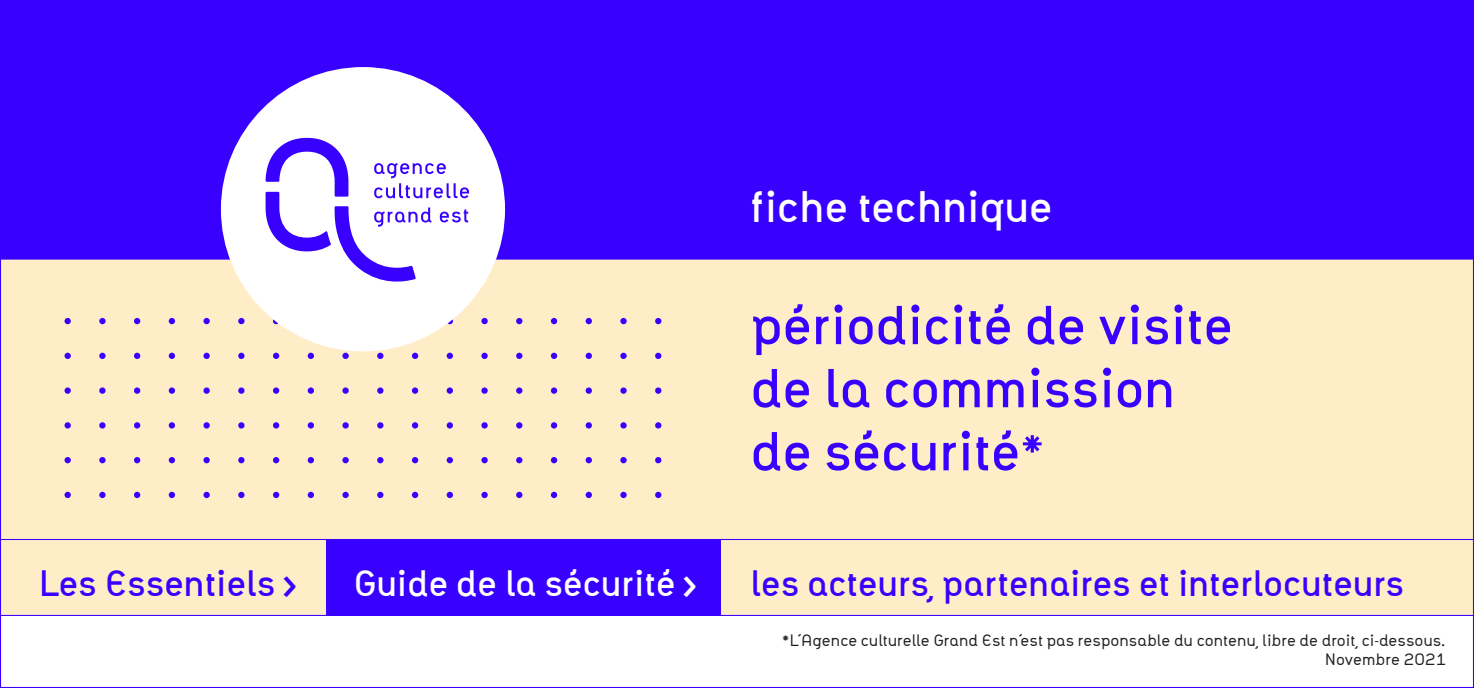
<style>
.page{position:relative;width:1474px;height:688px;background:#fff}
.page>*{position:absolute;margin:0;border:0;box-sizing:border-box;transform-origin:0 0}
.t1{font:700 52.5px/63px "Agence";color:#3800ff}
.t2{font:700 42px "Agence";color:#fff}
.t3{font:700 35px "Agence";color:#3800ff}
.t4{font:700 35px "Agence";color:#fff}
.t5{font:15.75px/18.9px "Agence";color:#231f20;text-align:right}
.s1{font-weight:300}
</style>
<div class="page">
<div style="left:0;top:252px;width:1473px;height:287px;background:#ffedc7"></div>
<div style="left:0;top:0;width:1473px;height:259px;background:#3800ff"></div>
<div style="left:0;top:538px;width:1473px;height:77px;background:#ffedc7"></div>
<div style="left:326px;top:538px;width:395px;height:77px;background:#3800ff"></div>
<hr style="left:0;top:538px;width:1473px;height:1px;background:#3800ff">
<hr style="left:0;top:614px;width:1473px;height:1px;background:#3800ff">
<svg style="left:64px;top:317px;width:7px;height:7px"></svg>
<svg style="left:99px;top:317px;width:7px;height:7px"></svg>
<div style="left:134px;top:317px;width:6px;height:7px;background:#3800ff;border-radius:50%"></div>
<div style="left:169px;top:317px;width:6px;height:7px;background:#3800ff;border-radius:50%"></div>
<svg style="left:203px;top:317px;width:7px;height:7px"></svg>
<svg style="left:238px;top:317px;width:6px;height:7px"></svg>
<svg style="left:273px;top:317px;width:6px;height:7px"></svg>
<svg style="left:446px;top:317px;width:7px;height:7px"></svg>
<svg style="left:481px;top:317px;width:6px;height:7px"></svg>
<svg style="left:516px;top:317px;width:6px;height:7px"></svg>
<div style="left:551px;top:317px;width:6px;height:7px;background:#3800ff;border-radius:50%"></div>
<svg style="left:585px;top:317px;width:7px;height:7px"></svg>
<svg style="left:620px;top:317px;width:6px;height:7px"></svg>
<svg style="left:655px;top:317px;width:6px;height:7px"></svg>
<div style="left:64px;top:352px;width:7px;height:7px;background:#3800ff;border-radius:50%"></div>
<div style="left:99px;top:352px;width:7px;height:7px;background:#3800ff;border-radius:50%"></div>
<div style="left:134px;top:352px;width:6px;height:7px;background:#3800ff;border-radius:50%"></div>
<div style="left:169px;top:352px;width:6px;height:7px;background:#3800ff;border-radius:50%"></div>
<div style="left:203px;top:352px;width:7px;height:7px;background:#3800ff;border-radius:50%"></div>
<div style="left:238px;top:352px;width:6px;height:7px;background:#3800ff;border-radius:50%"></div>
<div style="left:273px;top:352px;width:6px;height:7px;background:#3800ff;border-radius:50%"></div>
<div style="left:308px;top:352px;width:6px;height:7px;background:#3800ff;border-radius:50%"></div>
<div style="left:342px;top:352px;width:7px;height:7px;background:#3800ff;border-radius:50%"></div>
<div style="left:377px;top:352px;width:6px;height:7px;background:#3800ff;border-radius:50%"></div>
<div style="left:412px;top:352px;width:6px;height:7px;background:#3800ff;border-radius:50%"></div>
<svg style="left:446px;top:352px;width:7px;height:7px"></svg>
<div style="left:481px;top:352px;width:6px;height:7px;background:#3800ff;border-radius:50%"></div>
<div style="left:516px;top:352px;width:6px;height:7px;background:#3800ff;border-radius:50%"></div>
<div style="left:551px;top:352px;width:6px;height:7px;background:#3800ff;border-radius:50%"></div>
<svg style="left:585px;top:352px;width:7px;height:7px"></svg>
<div style="left:620px;top:352px;width:6px;height:7px;background:#3800ff;border-radius:50%"></div>
<div style="left:655px;top:352px;width:6px;height:7px;background:#3800ff;border-radius:50%"></div>
<div style="left:64px;top:387px;width:7px;height:6px;background:#3800ff;border-radius:50%"></div>
<div style="left:99px;top:387px;width:7px;height:6px;background:#3800ff;border-radius:50%"></div>
<svg style="left:134px;top:387px;width:6px;height:6px"></svg>
<svg style="left:169px;top:387px;width:6px;height:6px"></svg>
<div style="left:203px;top:387px;width:7px;height:6px;background:#3800ff;border-radius:50%"></div>
<svg style="left:238px;top:387px;width:6px;height:6px"></svg>
<svg style="left:273px;top:387px;width:6px;height:6px"></svg>
<svg style="left:308px;top:387px;width:6px;height:6px"></svg>
<div style="left:342px;top:387px;width:7px;height:6px;background:#3800ff;border-radius:50%"></div>
<svg style="left:377px;top:387px;width:6px;height:6px"></svg>
<svg style="left:412px;top:387px;width:6px;height:6px"></svg>
<div style="left:446px;top:387px;width:7px;height:6px;background:#3800ff;border-radius:50%"></div>
<svg style="left:481px;top:387px;width:6px;height:6px"></svg>
<svg style="left:516px;top:387px;width:6px;height:6px"></svg>
<svg style="left:551px;top:387px;width:6px;height:6px"></svg>
<div style="left:585px;top:387px;width:7px;height:6px;background:#3800ff;border-radius:50%"></div>
<svg style="left:620px;top:387px;width:6px;height:6px"></svg>
<svg style="left:655px;top:387px;width:6px;height:6px"></svg>
<div style="left:64px;top:422px;width:7px;height:6px;background:#3800ff;border-radius:50%"></div>
<div style="left:99px;top:422px;width:7px;height:6px;background:#3800ff;border-radius:50%"></div>
<svg style="left:134px;top:422px;width:6px;height:6px"></svg>
<svg style="left:169px;top:422px;width:6px;height:6px"></svg>
<div style="left:203px;top:422px;width:7px;height:6px;background:#3800ff;border-radius:50%"></div>
<svg style="left:238px;top:422px;width:6px;height:6px"></svg>
<svg style="left:273px;top:422px;width:6px;height:6px"></svg>
<svg style="left:308px;top:422px;width:6px;height:6px"></svg>
<div style="left:342px;top:422px;width:7px;height:6px;background:#3800ff;border-radius:50%"></div>
<svg style="left:377px;top:422px;width:6px;height:6px"></svg>
<svg style="left:412px;top:422px;width:6px;height:6px"></svg>
<div style="left:446px;top:422px;width:7px;height:6px;background:#3800ff;border-radius:50%"></div>
<svg style="left:481px;top:422px;width:6px;height:6px"></svg>
<svg style="left:516px;top:422px;width:6px;height:6px"></svg>
<svg style="left:551px;top:422px;width:6px;height:6px"></svg>
<div style="left:585px;top:422px;width:7px;height:6px;background:#3800ff;border-radius:50%"></div>
<svg style="left:620px;top:422px;width:6px;height:6px"></svg>
<svg style="left:655px;top:422px;width:6px;height:6px"></svg>
<svg style="left:64px;top:456px;width:7px;height:7px"></svg>
<svg style="left:99px;top:456px;width:7px;height:7px"></svg>
<svg style="left:134px;top:456px;width:6px;height:7px"></svg>
<svg style="left:169px;top:456px;width:6px;height:7px"></svg>
<svg style="left:203px;top:456px;width:7px;height:7px"></svg>
<svg style="left:238px;top:456px;width:6px;height:7px"></svg>
<svg style="left:273px;top:456px;width:6px;height:7px"></svg>
<svg style="left:308px;top:456px;width:6px;height:7px"></svg>
<svg style="left:342px;top:456px;width:7px;height:7px"></svg>
<svg style="left:377px;top:456px;width:6px;height:7px"></svg>
<svg style="left:412px;top:456px;width:6px;height:7px"></svg>
<svg style="left:446px;top:456px;width:7px;height:7px"></svg>
<svg style="left:481px;top:456px;width:6px;height:7px"></svg>
<svg style="left:516px;top:456px;width:6px;height:7px"></svg>
<svg style="left:551px;top:456px;width:6px;height:7px"></svg>
<svg style="left:585px;top:456px;width:7px;height:7px"></svg>
<svg style="left:620px;top:456px;width:6px;height:7px"></svg>
<svg style="left:655px;top:456px;width:6px;height:7px"></svg>
<svg style="left:64px;top:491px;width:7px;height:6px"></svg>
<svg style="left:99px;top:491px;width:7px;height:6px"></svg>
<svg style="left:134px;top:491px;width:6px;height:6px"></svg>
<svg style="left:169px;top:491px;width:6px;height:6px"></svg>
<svg style="left:203px;top:491px;width:7px;height:6px"></svg>
<svg style="left:238px;top:491px;width:6px;height:6px"></svg>
<svg style="left:273px;top:491px;width:6px;height:6px"></svg>
<svg style="left:308px;top:491px;width:6px;height:6px"></svg>
<svg style="left:342px;top:491px;width:7px;height:6px"></svg>
<svg style="left:377px;top:491px;width:6px;height:6px"></svg>
<svg style="left:412px;top:491px;width:6px;height:6px"></svg>
<svg style="left:446px;top:491px;width:7px;height:6px"></svg>
<svg style="left:481px;top:491px;width:6px;height:6px"></svg>
<svg style="left:516px;top:491px;width:6px;height:6px"></svg>
<svg style="left:551px;top:491px;width:6px;height:6px"></svg>
<svg style="left:585px;top:491px;width:7px;height:6px"></svg>
<svg style="left:620px;top:491px;width:6px;height:6px"></svg>
<svg style="left:655px;top:491px;width:6px;height:6px"></svg>
<div style="left:221px;top:67px;width:284px;height:284px;background:#fff;border-radius:50%"></div>
<svg style="left:265px;top:138px;width:204px;height:144px"></svg>
<p class="t2" style="left:750px;top:182px;width:303px">fiche technique</p>
<p class="t1" style="left:750px;top:293px;width:484px">périodicité de visite de la commission de sécurité<span class="s1">*</span></p>
<p class="t3" style="left:38px;top:562px;width:260px">Les Essentiels &gt;</p>
<p class="t4" style="left:353px;top:562px;width:345px">Guide de la sécurité &gt;</p>
<p class="t3" style="left:750px;top:562px;width:655px">les acteurs, partenaires et interlocuteurs</p>
<p class="t5" style="left:782px;top:630px;width:664px"><span class="s1">*</span>L’Agence culturelle Grand Est n’est pas responsable du contenu, libre de droit, ci-dessous.<br>Novembre 2021</p>
</div>
